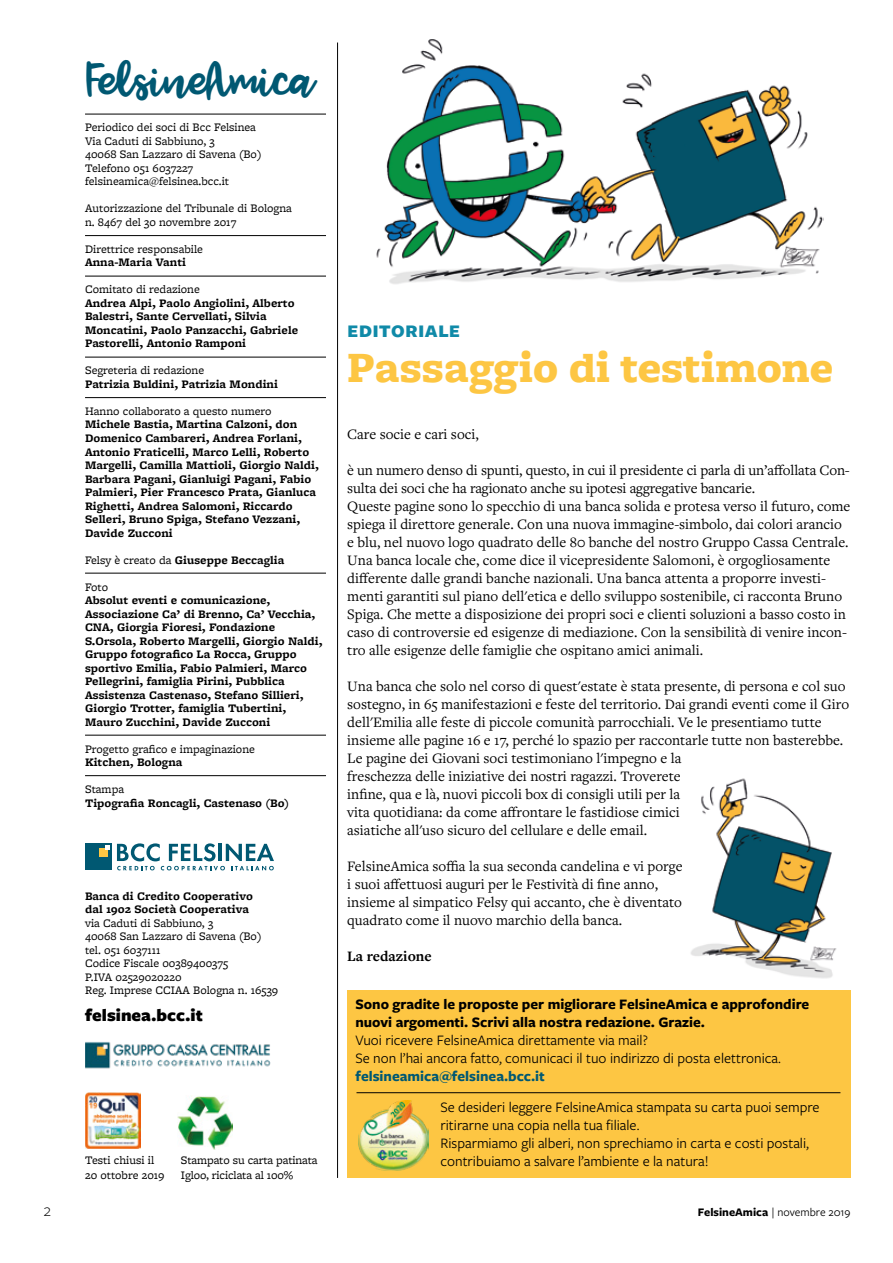
<style>
.page{position:relative;width:893px;height:1263px;background:#fff}
.page>*{position:absolute;margin:0;border:0;box-sizing:border-box;transform-origin:0 0}
.t1{font:46.5px "Jenthill";color:#005872}
.t2{font:900 45px "Freight Macro Pro";color:#fdc643}
.t3{font:700 24px "Freight Sans Pro";color:#108aa8}
.t4{font:900 18px "Freight Sans Pro";color:#000}
.t5{font:300 18px "Freight Sans Pro";color:#000}
.t6{font:15px/18px "Freight Text Pro";color:#000}
.t7{font:15px/18px "Freight Sans Pro";color:#000}
.t8{font:700 15px/18px "Freight Sans Pro";color:#000}
.t9{font:700 15px "Freight Sans Pro";color:#005872}
.t10{font:700 15px "Freight Text Pro";color:#000}
.t11{font:700 12px/13.5px "Freight Micro Pro";color:#000}
.t12{font:12px/13.5px "Freight Micro Pro";color:#000}
.t13{font:12px "Freight Sans Pro";color:#000}
.s1{font-weight:400}
.s2{font-weight:700}
</style>
<div class="page">
<hr style="left:85px;top:114px;width:241px;height:1px;background:#000">
<hr style="left:85px;top:235px;width:241px;height:1px;background:#000">
<hr style="left:85px;top:276px;width:241px;height:1px;background:#000">
<hr style="left:85px;top:357px;width:241px;height:1px;background:#000">
<hr style="left:85px;top:397px;width:241px;height:1px;background:#000">
<hr style="left:85px;top:573px;width:241px;height:1px;background:#000">
<hr style="left:85px;top:735px;width:241px;height:1px;background:#000">
<hr style="left:85px;top:775px;width:241px;height:1px;background:#000">
<div style="left:85px;top:843px;width:27px;height:27px;background:#005872"></div>
<div style="left:99px;top:848px;width:9px;height:9px;background:#fdc643"></div>
<svg style="left:105px;top:846px;width:5px;height:4px"></svg>
<svg style="left:117px;top:843px;width:157px;height:27px"></svg>
<img style="left:85px;top:1042px;width:186px;height:27px">
<hr style="left:337px;top:43px;width:1px;height:1135px;background:#000">
<img style="left:177px;top:1096px;width:56px;height:54px">
<img style="left:376px;top:39px;width:447px;height:245px">
<div style="left:347px;top:990px;width:503px;height:188px;background:#fdc643"></div>
<img style="left:358px;top:1101px;width:70px;height:69px">
<hr style="left:356px;top:1092px;width:484px;height:1px;background:#000">
<img style="left:691px;top:778px;width:160px;height:217px">
<img style="left:85px;top:1093px;width:55px;height:55px">
<h1 class="t1" style="left:85px;top:50px;width:231px">FelsineAmica</h1>
<p class="t12" style="left:85px;top:120px;width:178px">Periodico dei soci di Bcc Felsinea<br>Via Caduti di Sabbiuno, 3<br>40068 San Lazzaro di Savena (Bo)<br>Telefono 051 6037227 felsineamica@felsinea.bcc.it</p>
<p class="t12" style="left:85px;top:201px;width:208px">Autorizzazione del Tribunale di Bologna n. 8467 del 30 novembre 2017</p>
<p class="t12" style="left:85px;top:242px;width:119px">Direttrice responsabile</p>
<p class="t11" style="left:85px;top:256px;width:103px">Anna-Maria Vanti</p>
<p class="t12" style="left:85px;top:282px;width:116px">Comitato di redazione</p>
<p class="t11" style="left:85px;top:296px;width:215px">Andrea Alpi, Paolo Angiolini, Alberto Balestri, Sante Cervellati, Silvia Moncatini, Paolo Panzacchi, Gabriele Pastorelli, Antonio Ramponi</p>
<p class="t12" style="left:85px;top:363px;width:121px">Segreteria di redazione</p>
<p class="t11" style="left:85px;top:377px;width:194px">Patrizia Buldini, Patrizia Mondini</p>
<p class="t12" style="left:85px;top:404px;width:188px">Hanno collaborato a questo numero</p>
<p class="t11" style="left:85px;top:418px;width:235px">Michele Bastia, Martina Calzoni, don Domenico Cambareri, Andrea Forlani, Antonio Fraticelli, Marco Lelli, Roberto Margelli, Camilla Mattioli, Giorgio Naldi, Barbara Pagani, Gianluigi Pagani, Fabio Palmieri, Pier Francesco Prata, Gianluca Righetti, Andrea Salomoni, Riccardo Selleri, Bruno Spiga, Stefano Vezzani, Davide Zucconi</p>
<p class="t11" style="left:85px;top:553px;width:201px"><span class="s1">Felsy è creato da</span> Giuseppe Beccaglia</p>
<p class="t12" style="left:85px;top:579px;width:25px">Foto</p>
<p class="t11" style="left:85px;top:593px;width:239px">Absolut eventi e comunicazione, Associazione Ca’ di Brenno, Ca’ Vecchia, CNA, Giorgia Fioresi, Fondazione S.Orsola, Roberto Margelli, Giorgio Naldi, Gruppo fotografico La Rocca, Gruppo sportivo Emilia, Fabio Palmieri, Marco Pellegrini, famiglia Pirini, Pubblica Assistenza Castenaso, Stefano Sillieri, Giorgio Trotter, famiglia Tubertini, Mauro Zucchini, Davide Zucconi</p>
<p class="t12" style="left:85px;top:741px;width:171px">Progetto grafico e impaginazione</p>
<p class="t11" style="left:85px;top:755px;width:99px">Kitchen, Bologna</p>
<p class="t12" style="left:85px;top:782px;width:41px">Stampa</p>
<p class="t11" style="left:85px;top:796px;width:206px">Tipografia Roncagli, Castenaso (Bo)</p>
<p class="t11" style="left:85px;top:889px;width:169px">Banca di Credito Cooperativo dal 1902 Società Cooperativa</p>
<p class="t12" style="left:85px;top:916px;width:195px">via Caduti di Sabbiuno, 3<br>40068 San Lazzaro di Savena (Bo) tel. 051 6037111<br>Codice Fiscale 00389400375<br>P.IVA 02529020220<br>Reg. Imprese CCIAA Bologna n. 16539</p>
<p class="t4" style="left:85px;top:1003px;width:119px">felsinea.bcc.it</p>
<h3 class="t3" style="left:347px;top:313px;width:115px">EDITORIALE</h3>
<h2 class="t2" style="left:347px;top:336px;width:487px">Passaggio di testimone</h2>
<p class="t6" style="left:347px;top:424px;width:133px">Care socie e cari soci,</p>
<p class="t6" style="left:347px;top:460px;width:505px">è un numero denso di spunti, questo, in cui il presidente ci parla di un’affollata Con&shy;sulta dei soci che ha ragionato anche su ipotesi aggregative bancarie.<br>Queste pagine sono lo specchio di una banca solida e protesa verso il futuro, come spiega il direttore generale. Con una nuova immagine-simbolo, dai colori arancio e blu, nel nuovo logo quadrato delle 80 banche del nostro Gruppo Cassa Centrale.<br>Una banca locale che, come dice il vicepresidente Salomoni, è orgogliosamente differente dalle grandi banche nazionali. Una banca attenta a proporre investi&shy;menti garantiti sul piano dell'etica e dello sviluppo sostenibile, ci racconta Bruno Spiga. Che mette a disposizione dei propri soci e clienti soluzioni a basso costo in caso di controversie ed esigenze di mediazione. Con la sensibilità di venire incon&shy;tro alle esigenze delle famiglie che ospitano amici animali.</p>
<p class="t6" style="left:347px;top:676px;width:503px">Una banca che solo nel corso di quest'estate è stata presente, di persona e col suo sostegno, in 65 manifestazioni e feste del territorio. Dai grandi eventi come il Giro dell'Emilia alle feste di piccole comunità parrocchiali. Ve le presentiamo tutte insieme alle pagine 16 e 17, perché lo spazio per raccontarle tutte non basterebbe.<br>Le pagine dei Giovani soci testimoniano l'impegno e la<br>freschezza delle iniziative dei nostri ragazzi. Troverete<br>infine, qua e là, nuovi piccoli box di consigli utili per la<br>vita quotidiana: da come affrontare le fastidiose cimici<br>asiatiche all'uso sicuro del cellulare e delle email.</p>
<p class="t6" style="left:347px;top:856px;width:337px">FelsineAmica soffia la sua seconda candelina e vi porge i suoi affettuosi auguri per le Festività di fine anno, insieme al simpatico Felsy qui accanto, che è diventato quadrato come il nuovo marchio della banca.</p>
<p class="t10" style="left:347px;top:946px;width:86px">La redazione</p>
<p class="t8" style="left:355px;top:994px;width:455px">Sono gradite le proposte per migliorare FelsineAmica e approfondire nuovi argomenti. Scrivi alla nostra redazione. Grazie.</p>
<p class="t7" style="left:355px;top:1030px;width:427px">Vuoi ricevere FelsineAmica direttamente via mail?<br>Se non l’hai ancora fatto, comunicaci il tuo indirizzo di posta elettronica.</p>
<p class="t9" style="left:355px;top:1065px;width:191px">felsineamica@felsinea.bcc.it</p>
<p class="t7" style="left:440px;top:1098px;width:381px">Se desideri leggere FelsineAmica stampata su carta puoi sempre ritirarne una copia nella tua filiale.<br>Risparmiamo gli alberi, non sprechiamo in carta e costi postali,</p>
<p class="t12" style="left:85px;top:1153px;width:81px;line-height:14.4px">Testi chiusi il<br>20 ottobre 2019</p>
<p class="t12" style="left:181px;top:1153px;width:138px">Stampato su carta patinata</p>
<p class="t7" style="left:440px;top:1152px;width:270px">contribuiamo a salvare l’ambiente e la natura!</p>
<p class="t12" style="left:181px;top:1167px;width:114px">Igloo, riciclata al 100%</p>
<p class="t5" style="left:44px;top:1198px;width:9px">2</p>
<p class="t13" style="left:698px;top:1204px;width:154px"><span class="s2">FelsineAmica</span> | novembre 2019</p>
</div>
